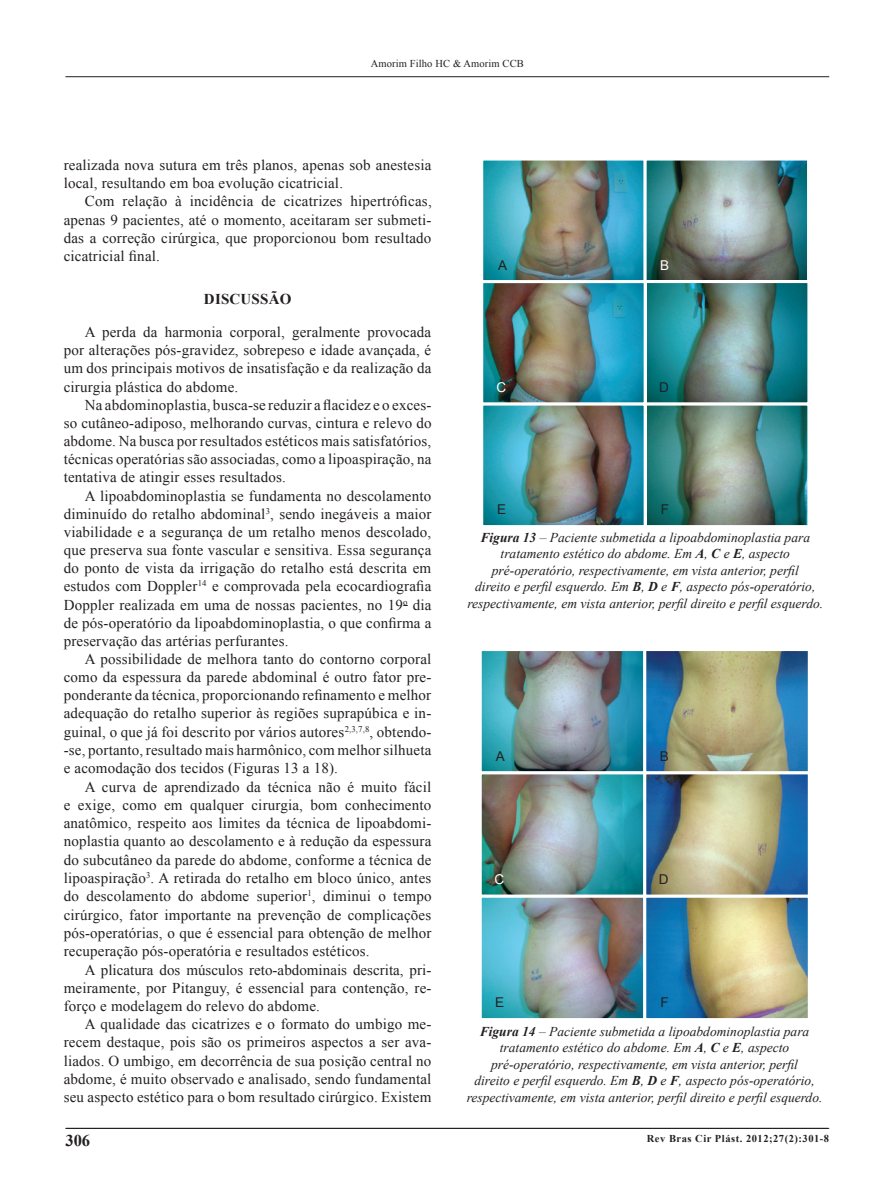
<style>
.page{position:relative;width:893px;height:1191px;background:#fff}
.page>*{position:absolute;margin:0;border:0;box-sizing:border-box;transform-origin:0 0}
.t1{font:700 16.5px "Times New Roman";color:#231f20}
.t2{font:15px/18.1px "Times New Roman";letter-spacing:.01em;color:#231f20;text-align:justify}
.t3{font:700 15px "Times New Roman";letter-spacing:.015em;color:#231f20}
.t4{font:italic 13.5px/16.5px "Times New Roman";color:#231f20;text-align:center}
.t5{font:13.5px "Arial";color:#231f20}
.t6{font:13.5px "Arial";color:#fff}
.t7{font:700 10.5px "Times New Roman";letter-spacing:.05em;color:#231f20}
.t8{font:10.5px "Times New Roman";letter-spacing:.01em;color:#231f20}
.s1{font-weight:700}
</style>
<div class="page">
<hr style="left:65px;top:1128px;width:764px;height:1px;background:#231f20">
<hr style="left:65px;top:76px;width:764px;height:1px;background:#231f20">
<img style="left:484px;top:161px;width:322px;height:363px">
<div style="left:480px;top:280px;width:167px;height:125px;border:3px solid #fff"></div>
<div style="left:480px;top:157px;width:167px;height:126px;border:3px solid #fff"></div>
<div style="left:644px;top:157px;width:166px;height:126px;border:3px solid #fff"></div>
<div style="left:644px;top:280px;width:166px;height:125px;border:3px solid #fff"></div>
<div style="left:480px;top:402px;width:167px;height:126px;border:3px solid #fff"></div>
<div style="left:644px;top:402px;width:166px;height:126px;border:3px solid #fff"></div>
<img style="left:483px;top:652px;width:324px;height:365px">
<div style="left:479px;top:648px;width:167px;height:126px;border:3px solid #fff"></div>
<div style="left:643px;top:648px;width:168px;height:126px;border:3px solid #fff"></div>
<div style="left:479px;top:771px;width:167px;height:126px;border:3px solid #fff"></div>
<div style="left:643px;top:771px;width:168px;height:126px;border:3px solid #fff"></div>
<div style="left:479px;top:894px;width:167px;height:127px;border:3px solid #fff"></div>
<div style="left:643px;top:894px;width:168px;height:127px;border:3px solid #fff"></div>
<p class="t8" style="left:371px;top:57px;width:155px">Amorim Filho HC &amp; Amorim CCB</p>
<p class="t2" style="left:64px;top:156px;width:369px">realizada nova sutura em três planos, apenas sob anestesia local, resultando em boa evolução cicatricial.</p>
<p class="t2" style="left:64px;top:192px;width:370px;text-indent:21px">Com relação à incidência de cicatrizes hipertróficas, apenas 9 pacientes, até o momento, aceitaram ser submeti&shy;das a correção cirúrgica, que proporcionou bom resultado cicatricial final.</p>
<p class="t3" style="left:204px;top:289px;width:89px">DISCUSSÃO</p>
<p class="t2" style="left:64px;top:323px;width:369px;text-indent:21px">A perda da harmonia corporal, geralmente provocada por alterações pós-gravidez, sobrepeso e idade avançada, é um dos principais motivos de insatisfação e da realização da cirurgia plástica do abdome.</p>
<p class="t2" style="left:64px;top:395px;width:369px;text-indent:21px">Na abdominoplastia, busca-se reduzir a flacidez e o exces&shy;so cutâneo-adiposo, melhorando curvas, cintura e relevo do abdome. Na busca por resultados estéticos mais satisfatórios, técnicas operatórias são associadas, como a lipoaspiração, na tentativa de atingir esses resultados.</p>
<p class="t2" style="left:64px;top:486px;width:369px;text-indent:21px">A lipoabdominoplastia se fundamenta no descolamento diminuído do retalho abdominal<sup>3</sup>, sendo inegáveis a maior viabilidade e a segurança de um retalho menos descolado, que preserva sua fonte vascular e sensitiva. Essa segurança do ponto de vista da irrigação do retalho está descrita em estudos com Doppler<sup>14</sup> e comprovada pela ecocardiografia Doppler realizada em uma de nossas pacientes, no 19<sup>o</sup> dia de pós-operatório da lipoabdominoplastia, o que confirma a preservação das artérias perfurantes.</p>
<p class="t2" style="left:64px;top:649px;width:369px;text-align:left;text-indent:21px">A possibilidade de melhora tanto do contorno corporal como da espessura da parede abdominal é outro fator pre&shy;ponderante da técnica, proporcionando refinamento e melhor adequação do retalho superior às regiões suprapúbica e in---- guinal, o que já foi descrito por vários autores<sup>2,3,7,8</sup>, obtendo--se, portanto, resultado mais harmônico, com melhor silhueta e acomodação dos tecidos (Figuras 13 a 18).</p>
<p class="t2" style="left:64px;top:777px;width:369px;text-indent:21px">A curva de aprendizado da técnica não é muito fácil e exige, como em qualquer cirurgia, bom conhecimento anatômico, respeito aos limites da técnica de lipoabdomi&shy;noplastia quanto ao descolamento e à redução da espessura do subcutâneo da parede do abdome, conforme a técnica de lipoaspiração<sup>3</sup>. A retirada do retalho em bloco único, antes do descolamento do abdome superior<sup>1</sup>, diminui o tempo cirúrgico, fator importante na prevenção de complicações pós-operatórias, o que é essencial para obtenção de melhor recuperação pós-operatória e resultados estéticos.</p>
<p class="t2" style="left:64px;top:960px;width:365px;text-indent:21px">A plicatura dos músculos reto-abdominais descrita, pri------ meiramente, por Pitanguy, é essencial para contenção, re----- forço e modelagem do relevo do abdome.</p>
<p class="t2" style="left:64px;top:1015px;width:369px;text-align:left;text-indent:21px">A qualidade das cicatrizes e o formato do umbigo me----------- recem destaque, pois são os primeiros aspectos a ser ava---- liados. O umbigo, em decorrência de sua posição central no abdome, é muito observado e analisado, sendo fundamental seu aspecto estético para o bom resultado cirúrgico. Existem</p>
<p class="t5" style="left:498px;top:256px;width:11px">A</p>
<p class="t6" style="left:497px;top:378px;width:11px">C</p>
<p class="t6" style="left:660px;top:256px;width:11px">B</p>
<p class="t5" style="left:659px;top:378px;width:11px">D</p>
<p class="t5" style="left:661px;top:500px;width:10px">F</p>
<p class="t4" style="left:467px;top:529px;width:357px"><span class="s1">Figura 13</span> – Paciente submetida a lipoabdominoplastia para tratamento estético do abdome. Em <span class="s1">A</span>, <span class="s1">C</span> e <span class="s1">E</span>, aspecto pré-operatório, respectivamente, em vista anterior, perfil<br>direito e perfil esquerdo. Em <span class="s1">B</span>, <span class="s1">D</span> e <span class="s1">F</span>, aspecto pós-operatório, respectivamente, em vista anterior, perfil direito e perfil esquerdo.</p>
<p class="t5" style="left:497px;top:500px;width:11px">E</p>
<p class="t5" style="left:496px;top:747px;width:11px">A</p>
<p class="t6" style="left:494px;top:870px;width:11px">C</p>
<p class="t5" style="left:660px;top:747px;width:11px">B</p>
<p class="t5" style="left:659px;top:870px;width:11px">D</p>
<p class="t5" style="left:661px;top:993px;width:10px">F</p>
<p class="t4" style="left:467px;top:1022px;width:357px"><span class="s1">Figura 14</span> – Paciente submetida a lipoabdominoplastia para tratamento estético do abdome. Em <span class="s1">A</span>, <span class="s1">C</span> e <span class="s1">E</span>, aspecto pré-operatório, respectivamente, em vista anterior, perfil<br>direito e perfil esquerdo. Em <span class="s1">B</span>, <span class="s1">D</span> e <span class="s1">F</span>, aspecto pós-operatório, respectivamente, em vista anterior, perfil direito e perfil esquerdo.</p>
<p class="t5" style="left:495px;top:993px;width:11px">E</p>
<p class="t1" style="left:65px;top:1129px;width:26px">306</p>
<p class="t7" style="left:647px;top:1131px;width:184px">Rev Bras Cir Plást. 2012;27(2):301-8</p>
</div>
